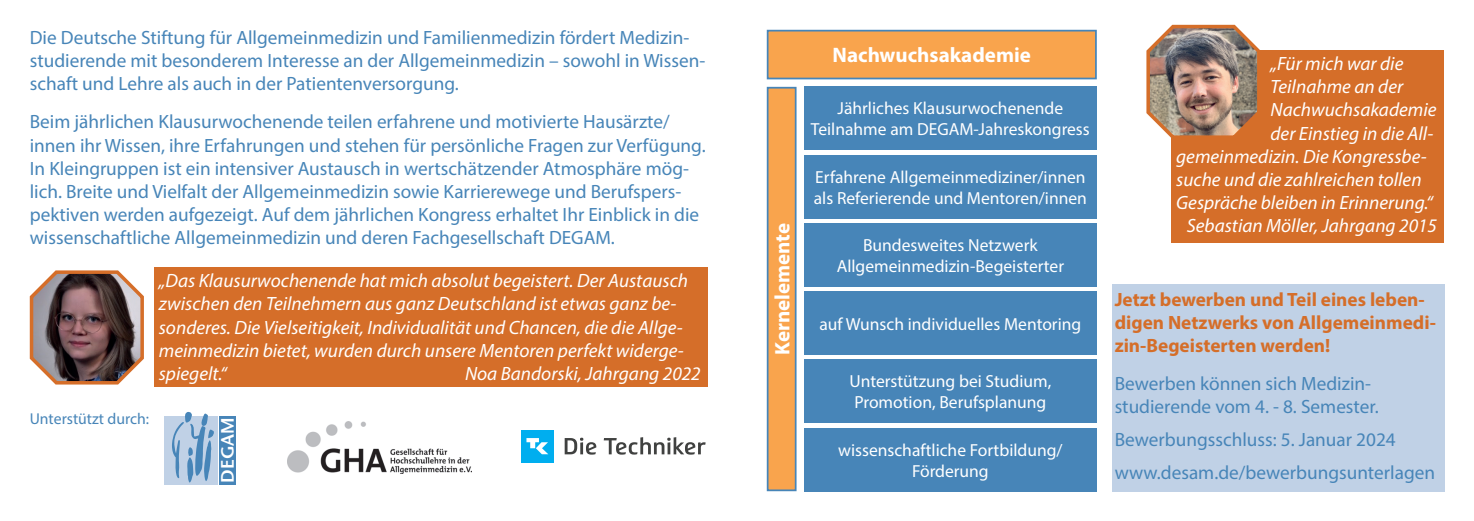
<style>
.page{position:relative;width:1474px;height:521px;background:#fff}
.page>*{position:absolute;margin:0;border:0;box-sizing:border-box;transform-origin:0 0}
.t1{font:700 21px "Myriad Pro";color:#fff}
.Fließ{font:19.25px/23.1px "Myriad Pro";color:#4785b8}
.t2{font:italic 19.25px/23.1px "Myriad Pro";color:#fff}
.Absatzformat_2{font:19.25px/23.1px "Myriad Pro";color:#4785b8}
.Fließ-2{font:700 19.25px/23.1px "Myriad Pro";color:#d56e29}
.t3{font:18.03px "Stone Sans Sem ITCTT Semi";color:#fff}
.t4{font:17.5px/21px "Myriad Pro";color:#fff;text-align:center}
.Fließ-3{font:15.75px "Myriad Pro";color:#4785b8}
</style>
<div class="page">
<div style="left:154px;top:268px;width:553px;height:119px;background:#d56e29"></div>
<svg style="left:29px;top:270px;width:115px;height:115px;background:#836a65"></svg>
<div style="left:521px;top:430px;width:32px;height:32px;background:#00aeef"></div>
<svg style="left:526px;top:438px;width:22px;height:16px"></svg>
<svg style="left:564px;top:438px;width:32px;height:17px"></svg>
<svg style="left:603px;top:437px;width:102px;height:18px"></svg>
<img style="left:287px;top:421px;width:185px;height:53px">
<div style="left:165px;top:416px;width:53px;height:68px;background:#c0d1e6"></div>
<div style="left:219px;top:416px;width:17px;height:68px;background:#4785b8"></div>
<svg style="left:172px;top:412px;width:42px;height:71px"></svg>
<div style="left:767px;top:88px;width:28px;height:402px;background:#f9a44d"></div>
<div style="left:766px;top:87px;width:30px;height:404px;border:2px solid #4785b8"></div>
<div style="left:804px;top:87px;width:292px;height:63px;background:#4785b8"></div>
<div style="left:804px;top:223px;width:292px;height:63px;background:#4785b8"></div>
<div style="left:804px;top:155px;width:292px;height:63px;background:#4785b8"></div>
<div style="left:767px;top:31px;width:328px;height:47px;background:#f9a44d"></div>
<div style="left:766px;top:30px;width:330px;height:49px;border:2px solid #4785b8"></div>
<div style="left:804px;top:291px;width:292px;height:64px;background:#4785b8"></div>
<div style="left:804px;top:428px;width:292px;height:63px;background:#4785b8"></div>
<div style="left:804px;top:360px;width:292px;height:63px;background:#4785b8"></div>
<div style="left:1112px;top:284px;width:332px;height:207px;background:#c0d1e6"></div>
<div style="left:1171px;top:51px;width:273px;height:192px;background:#d56e29"></div>
<img style="left:1146px;top:24px;width:116px;height:114px">
<p class="Fließ" style="left:30px;top:26px;width:677px">Die Deutsche Stiftung für Allgemeinmedizin und Familienmedizin fördert Medizin&shy;studierende mit besonderem Interesse an der Allgemeinmedizin – sowohl in Wissen&shy;schaft und Lehre als auch in der Patientenversorgung.</p>
<p class="Fließ" style="left:30px;top:110px;width:677px">Beim jährlichen Klausurwochenende teilen erfahrene und motivierte Hausärzte/ innen ihr Wissen, ihre Erfahrungen und stehen für persönliche Fragen zur Verfügung.<br>In Kleingruppen ist ein intensiver Austausch in wertschätzender Atmosphäre mög&shy;lich. Breite und Vielfalt der Allgemeinmedizin sowie Karrierewege und Berufspers&shy;pektiven werden aufgezeigt. Auf dem jährlichen Kongress erhaltet Ihr Einblick in die wissenschaftliche Allgemeinmedizin und deren Fachgesellschaft DEGAM.</p>
<p class="t2" style="left:159px;top:269px;width:531px">„Das Klausurwochenende hat mich absolut begeistert. Der Austausch zwischen den Teilnehmern aus ganz Deutschland ist etwas ganz be&shy;sonderes. Die Vielseitigkeit, Individualität und Chancen, die die Allge&shy;meinmedizin bietet, wurden durch unsere Mentoren perfekt widerge&shy;spiegelt.“</p>
<p class="t2" style="left:465px;top:361px;width:237px">Noa Bandorski, Jahrgang 2022</p>
<p class="Fließ-3" style="left:30px;top:409px;width:121px">Unterstützt durch:</p>
<p class="t3" style="left:212px;top:483px;width:66px;rotate:-90deg">DEGAM</p>
<p class="t1" style="left:768px;top:355px;width:133px;rotate:-90deg">Kernelemente</p>
<p class="t1" style="left:832px;top:42px;width:200px">Nachwuchsakademie</p>
<p class="t4" style="left:837px;top:98px;width:227px">Jährliches Klausurwochenende</p>
<p class="t4" style="left:811px;top:119px;width:280px">Teilnahme am DEGAM-Jahreskongress</p>
<p class="t4" style="left:815px;top:166px;width:272px">Erfahrene Allgemeinmediziner/innen</p>
<p class="t4" style="left:813px;top:187px;width:274px">als Referierende und Mentoren/innen</p>
<p class="t4" style="left:863px;top:234px;width:176px">Bundesweites Netzwerk</p>
<p class="t4" style="left:836px;top:255px;width:229px">Allgemeinmedizin-Begeisterter</p>
<p class="t4" style="left:819px;top:313px;width:263px">auf Wunsch individuelles Mentoring</p>
<p class="t4" style="left:849px;top:371px;width:204px;text-align:left">Unterstützung bei Studium,<br>Promotion, Berufsplanung</p>
<p class="t4" style="left:838px;top:439px;width:226px">wissenschaftliche Fortbildung/<br>Förderung</p>
<p class="t2" style="left:1270px;top:52px;width:134px">„Für mich war die</p>
<p class="t2" style="left:1270px;top:75px;width:134px">Teilnahme an der</p>
<p class="t2" style="left:1270px;top:98px;width:167px">Nachwuchsakademie</p>
<p class="t2" style="left:1270px;top:121px;width:164px">der Einstieg in die All-</p>
<p class="t2" style="left:1176px;top:144px;width:252px">gemeinmedizin. Die Kongressbe-</p>
<p class="t2" style="left:1176px;top:167px;width:247px">suche und die zahlreichen tollen</p>
<p class="t2" style="left:1176px;top:191px;width:258px">Gespräche bleiben in Erinnerung.“</p>
<p class="t2" style="left:1186px;top:214px;width:252px">Sebastian Möller, Jahrgang 2015</p>
<p class="Fließ-2" style="left:1114px;top:287px;width:323px">Jetzt bewerben und Teil eines leben&shy;digen Netzwerks von Allgemeinmedi&shy;zin-Begeisterten werden!</p>
<p class="Absatzformat_2" style="left:1114px;top:372px;width:265px">Bewerben können sich Medizin&shy;studierende vom 4. - 8. Semester.</p>
<p class="Absatzformat_2" style="left:1114px;top:428px;width:282px">Bewerbungsschluss: 5. Januar 2024</p>
<p class="Absatzformat_2" style="left:1114px;top:461px;width:322px">www.desam.de/bewerbungsunterlagen</p>
</div>
